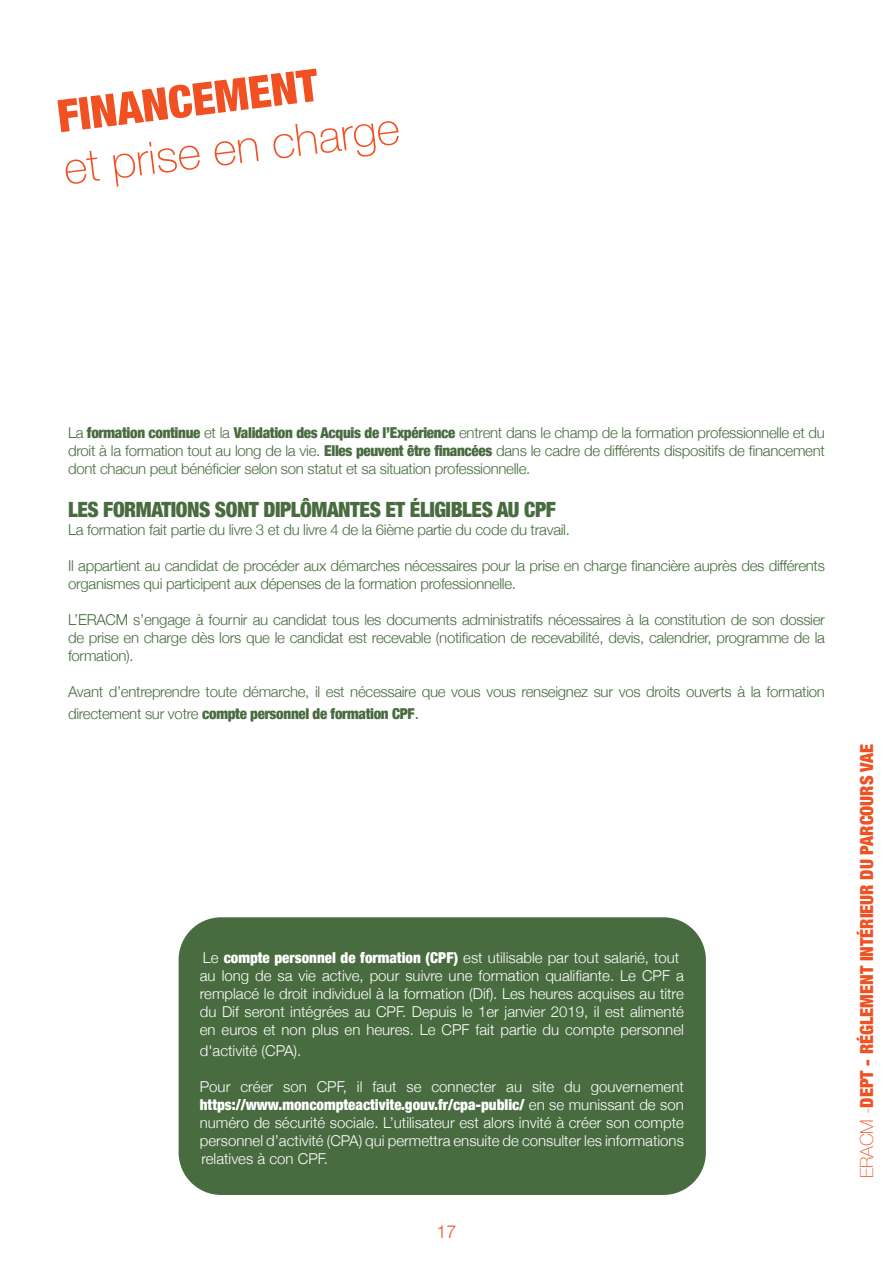
<style>
.page{position:relative;width:893px;height:1263px;background:#fff}
.page>*{position:absolute;margin:0;border:0;box-sizing:border-box;transform-origin:0 0}
.t1{font:100 45px "Helvetica Neue";color:#f15122}
.t2{font:900 condensed 45px "Helvetica Neue";color:#f15122}
.t3{font:900 condensed 21px "Helvetica Neue";letter-spacing:-.02em;color:#486b40}
.t4{font:900 condensed 18px "Helvetica Neue";color:#f15122}
.t5{font:300 18px "Helvetica Neue";color:#f15122}
.t6{font:300 15px/18px "Helvetica Neue";letter-spacing:-.02em;color:#486b40;text-align:justify}
.t7{font:300 15px/18px "Helvetica Neue";color:#fff}
.s1{font-weight:900;font-stretch:condensed}
.s2{font-size:18px}
.s3{font-weight:100;font-stretch:normal}
</style>
<div class="page">
<div style="left:179px;top:917px;width:527px;height:278px;background:#486b40;border-radius:43px"></div>
<p class="t2" style="left:53px;top:80px;width:264px;rotate:-7deg">FINANCEMENT</p>
<p class="t1" style="left:60px;top:135px;width:340px;rotate:-7deg">et prise en charge</p>
<p class="t6" style="left:68px;top:422px;width:758px">La <span class="s1">formation continue</span> et la <span class="s1">Validation des Acquis de l’Expérience</span> entrent dans le champ de la formation professionnelle et du droit à la formation tout au long de la vie. <span class="s1">Elles peuvent être financées</span> dans le cadre de différents dispositifs de financement dont chacun peut bénéficier selon son statut et sa situation professionnelle.</p>
<p class="t3" style="left:68px;top:492px;width:489px">LES FORMATIONS SONT DIPLÔMANTES ET ÉLIGIBLES AU CPF</p>
<p class="t6" style="left:68px;top:519px;width:503px">La formation fait partie du livre 3 et du livre 4 de la 6ième partie du code du travail.</p>
<p class="t6" style="left:68px;top:555px;width:758px">Il appartient au candidat de procéder aux démarches nécessaires pour la prise en charge financière auprès des différents organismes qui participent aux dépenses de la formation professionnelle.</p>
<p class="t6" style="left:68px;top:609px;width:758px">L’ERACM s’engage à fournir au candidat tous les documents administratifs nécessaires à la constitution de son dossier de prise en charge dès lors que le candidat est recevable (notification de recevabilité, devis, calendrier, programme de la formation).</p>
<p class="t6" style="left:68px;top:680px;width:758px;line-height:21.6px">Avant d’entreprendre toute démarche, il est nécessaire que vous vous renseignez sur vos droits ouverts à la formation directement sur votre <span class="s1">compte personnel de formation CPF</span><span class="s2">.</span></p>
<p class="t7" style="left:200px;top:947px;width:485px">Le <span class="s1">compte personnel de formation (CPF)</span> est utilisable par tout salarié, tout au long de sa vie active, pour suivre une formation qualifiante. Le CPF a remplacé le droit individuel à la formation (Dif). Les heures acquises au titre du Dif seront intégrées au CPF. Depuis le 1er janvier 2019, il est alimenté en euros et non plus en heures. Le CPF fait partie du compte personnel</p>
<p class="t7" style="left:200px;top:1041px;width:103px">d'activité (CPA).</p>
<p class="t7" style="left:200px;top:1077px;width:485px">Pour créer son CPF, il faut se connecter au site du gouvernement</p>
<p class="t7" style="left:200px;top:1095px;width:485px;text-align:justify"><span class="s1">https://www.moncompteactivite.gouv.fr/cpa-public/</span> en se munissant de son numéro de sécurité sociale. L’utilisateur est alors invité à créer son compte personnel d’activité (CPA) qui permettra ensuite de consulter les informations relatives à con CPF.</p>
<p class="t5" style="left:436px;top:1217px;width:22px">17</p>
<p class="t4" style="left:852px;top:1178px;width:436px;rotate:-90deg"><span class="s3">ERACM -</span>DEPT - RÉGLEMENT INTÉRIEUR DU PARCOURS VAE</p>
</div>
